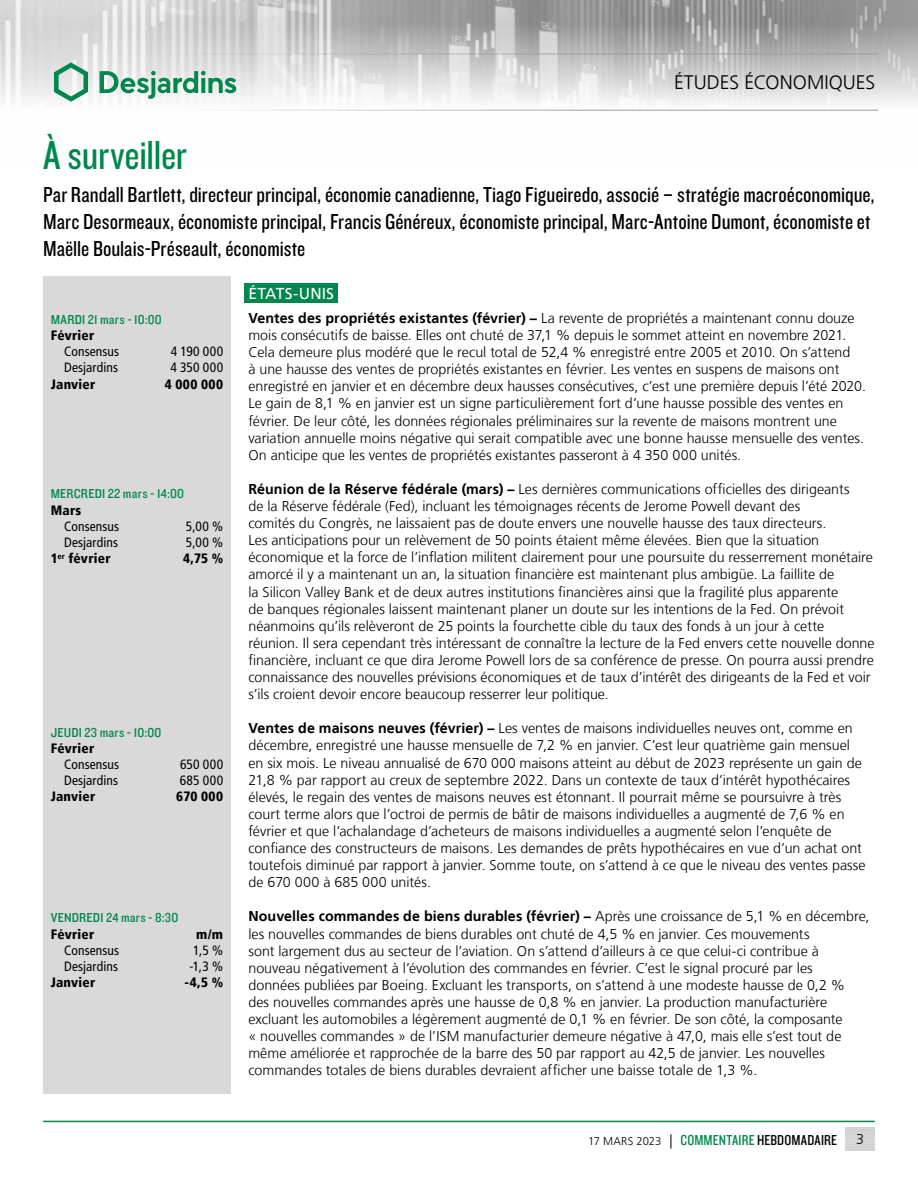
<style>
.page{position:relative;width:918px;height:1188px;background:#fff}
.page>*{position:absolute;margin:0;border:0;box-sizing:border-box;transform-origin:0 0}
.t1{font:42px "Knockout 29 Junior Ltweight";letter-spacing:-.005em;color:#00874e}
.t2{font:22.5px/27px "Knockout 29 Junior Ltweight";color:#000}
.t3{font:300 19.5px "Frutiger LT";color:#000}
.t4{font:15.75px "Frutiger LT";letter-spacing:.005em;color:#fff}
.t5{font:15px "Knockout 29 Junior Ltweight";letter-spacing:.01em;color:#000}
.t6{font:300 14.25px/17.1px "Frutiger LT";color:#000}
.t7{font:condensed 13.5px "Frutiger LT";letter-spacing:.01em;color:#000}
.t8{font:900 condensed 13.5px "Frutiger LT";letter-spacing:.02em;color:#000}
.t9{font:13.5px "Knockout 30 Junior Welterwt";letter-spacing:.015em;color:#00874e}
.s1{font-weight:700}
.s2{font-family:"Frutiger LT";font-weight:300;font-size:11.25px}
.s3{font-family:"Frutiger LT";font-weight:300;font-size:14.25px}
.s4{color:#00874e}
</style>
<div class="page">
<img style="left:0;top:0;width:918px;height:110px">
<hr style="left:0;top:54px;width:878px;height:1px;background:#9d9d9c">
<hr style="left:0;top:110px;width:878px;height:1px;background:#9d9d9c">
<svg style="left:54px;top:62px;width:34px;height:40px"></svg>
<svg style="left:100px;top:71px;width:136px;height:28px"></svg>
<hr style="left:43px;top:1121px;width:832px;height:1px;background:#00874e">
<div style="left:43px;top:276px;width:188px;height:818px;background:#d9d9d9"></div>
<div style="left:244px;top:283px;width:94px;height:20px;background:#00874e"></div>
<h3 class="t3" style="left:674px;top:72px;width:203px">ÉTUDES ÉCONOMIQUES</h3>
<h1 class="t1" style="left:43px;top:128px;width:145px">À surveiller</h1>
<p class="t2" style="left:43px;top:180px;width:833px">Par Randall Bartlett, directeur principal, économie canadienne, Tiago Figueiredo, associé – stratégie macroéconomique,<br>Marc Desormeaux, économiste principal, Francis Généreux, économiste principal, Marc-Antoine Dumont, économiste et<br>Maëlle Boulais-Préseault, économiste</p>
<p class="t9" style="left:51px;top:310px;width:113px">MARDI 21 mars - 10:00</p>
<p class="t8" style="left:51px;top:327px;width:45px">Février</p>
<p class="t7" style="left:64px;top:344px;width:57px">Consensus</p>
<p class="t7" style="left:171px;top:344px;width:54px">4 190 000</p>
<p class="t7" style="left:64px;top:360px;width:55px">Desjardins</p>
<p class="t7" style="left:170px;top:360px;width:54px">4 350 000</p>
<p class="t8" style="left:51px;top:376px;width:46px">Janvier</p>
<p class="t8" style="left:165px;top:376px;width:60px">4 000 000</p>
<p class="t9" style="left:51px;top:485px;width:135px">MERCREDI 22 mars - 14:00</p>
<p class="t8" style="left:51px;top:502px;width:32px">Mars</p>
<p class="t7" style="left:64px;top:518px;width:57px">Consensus</p>
<p class="t7" style="left:186px;top:518px;width:39px">5,00 %</p>
<p class="t7" style="left:64px;top:534px;width:55px">Desjardins</p>
<p class="t7" style="left:186px;top:534px;width:39px">5,00 %</p>
<p class="t8" style="left:51px;top:550px;width:61px">1<sup>er</sup> février</p>
<p class="t8" style="left:183px;top:550px;width:42px">4,75 %</p>
<p class="t9" style="left:51px;top:723px;width:112px">JEUDI 23 mars - 10:00</p>
<p class="t8" style="left:51px;top:740px;width:45px">Février</p>
<p class="t7" style="left:64px;top:756px;width:57px">Consensus</p>
<p class="t7" style="left:180px;top:756px;width:45px">650 000</p>
<p class="t7" style="left:64px;top:773px;width:55px">Desjardins</p>
<p class="t7" style="left:180px;top:773px;width:45px">685 000</p>
<p class="t8" style="left:51px;top:789px;width:46px">Janvier</p>
<p class="t8" style="left:176px;top:789px;width:48px">670 000</p>
<p class="t9" style="left:51px;top:909px;width:129px">VENDREDI 24 mars - 8:30</p>
<p class="t8" style="left:51px;top:926px;width:45px">Février</p>
<p class="t8" style="left:196px;top:926px;width:28px">m/m</p>
<p class="t7" style="left:64px;top:942px;width:57px">Consensus</p>
<p class="t7" style="left:193px;top:942px;width:32px">1,5 %</p>
<p class="t7" style="left:64px;top:958px;width:55px">Desjardins</p>
<p class="t7" style="left:189px;top:958px;width:35px">-1,3 %</p>
<p class="t8" style="left:51px;top:974px;width:46px">Janvier</p>
<p class="t8" style="left:185px;top:974px;width:40px">-4,5 %</p>
<p class="t4" style="left:248px;top:284px;width:87px">ÉTATS-UNIS</p>
<p class="t6" style="left:248px;top:310px;width:619px"><span class="s1">Ventes des propriétés existantes (février) –</span> La revente de propriétés a maintenant connu douze mois consécutifs de baisse. Elles ont chuté de 37,1 % depuis le sommet atteint en novembre 2021.<br>Cela demeure plus modéré que le recul total de 52,4 % enregistré entre 2005 et 2010. On s’attend<br>à une hausse des ventes de propriétés existantes en février. Les ventes en suspens de maisons ont enregistré en janvier et en décembre deux hausses consécutives, c’est une première depuis l’été 2020.<br>Le gain de 8,1 % en janvier est un signe particulièrement fort d’une hausse possible des ventes en février. De leur côté, les données régionales préliminaires sur la revente de maisons montrent une variation annuelle moins négative qui serait compatible avec une bonne hausse mensuelle des ventes.<br>On anticipe que les ventes de propriétés existantes passeront à 4 350 000 unités.</p>
<p class="t6" style="left:248px;top:481px;width:628px"><span class="s1">Réunion de la Réserve fédérale (mars) –</span> Les dernières communications officielles des dirigeants<br>de la Réserve fédérale (Fed), incluant les témoignages récents de Jerome Powell devant des<br>comités du Congrès, ne laissaient pas de doute envers une nouvelle hausse des taux directeurs.<br>Les anticipations pour un relèvement de 50 points étaient même élevées. Bien que la situation économique et la force de l’inflation militent clairement pour une poursuite du resserrement monétaire amorcé il y a maintenant un an, la situation financière est maintenant plus ambigüe. La faillite de<br>la Silicon Valley Bank et de deux autres institutions financières ainsi que la fragilité plus apparente<br>de banques régionales laissent maintenant planer un doute sur les intentions de la Fed. On prévoit néanmoins qu’ils relèveront de 25 points la fourchette cible du taux des fonds à un jour à cette réunion. Il sera cependant très intéressant de connaître la lecture de la Fed envers cette nouvelle donne financière, incluant ce que dira Jerome Powell lors de sa conférence de presse. On pourra aussi prendre connaissance des nouvelles prévisions économiques et de taux d’intérêt des dirigeants de la Fed et voir s’ils croient devoir encore beaucoup resserrer leur politique.</p>
<p class="t6" style="left:248px;top:720px;width:619px"><span class="s1">Ventes de maisons neuves (février) –</span> Les ventes de maisons individuelles neuves ont, comme en décembre, enregistré une hausse mensuelle de 7,2 % en janvier. C’est leur quatrième gain mensuel en six mois. Le niveau annualisé de 670 000 maisons atteint au début de 2023 représente un gain de 21,8 % par rapport au creux de septembre 2022. Dans un contexte de taux d’intérêt hypothécaires élevés, le regain des ventes de maisons neuves est étonnant. Il pourrait même se poursuivre à très court terme alors que l’octroi de permis de bâtir de maisons individuelles a augmenté de 7,6 % en février et que l’achalandage d’acheteurs de maisons individuelles a augmenté selon l’enquête de confiance des constructeurs de maisons. Les demandes de prêts hypothécaires en vue d’un achat ont toutefois diminué par rapport à janvier. Somme toute, on s’attend à ce que le niveau des ventes passe de 670 000 à 685 000 unités.</p>
<p class="t6" style="left:248px;top:908px;width:623px"><span class="s1">Nouvelles commandes de biens durables (février) –</span> Après une croissance de 5,1 % en décembre, les nouvelles commandes de biens durables ont chuté de 4,5 % en janvier. Ces mouvements<br>sont largement dus au secteur de l’aviation. On s’attend d’ailleurs à ce que celui-ci contribue à nouveau négativement à l’évolution des commandes en février. C’est le signal procuré par les<br>données publiées par Boeing. Excluant les transports, on s’attend à une modeste hausse de 0,2 %<br>des nouvelles commandes après une hausse de 0,8 % en janvier. La production manufacturière excluant les automobiles a légèrement augmenté de 0,1 % en février. De son côté, la composante<br>« nouvelles commandes » de l’ISM manufacturier demeure négative à 47,0, mais elle s’est tout de même améliorée et rapprochée de la barre des 50 par rapport au 42,5 de janvier. Les nouvelles commandes totales de biens durables devraient afficher une baisse totale de 1,3 %.</p>
<p class="t5" style="left:588px;top:1130px;width:251px"><span class="s2">17 MARS 2023</span> <span class="s3">|</span> <span class="s4">COMMENTAIRE</span> HEBDOMADAIRE</p>
<p class="t6" style="left:856px;top:1131px;width:9px">3</p>
</div>
